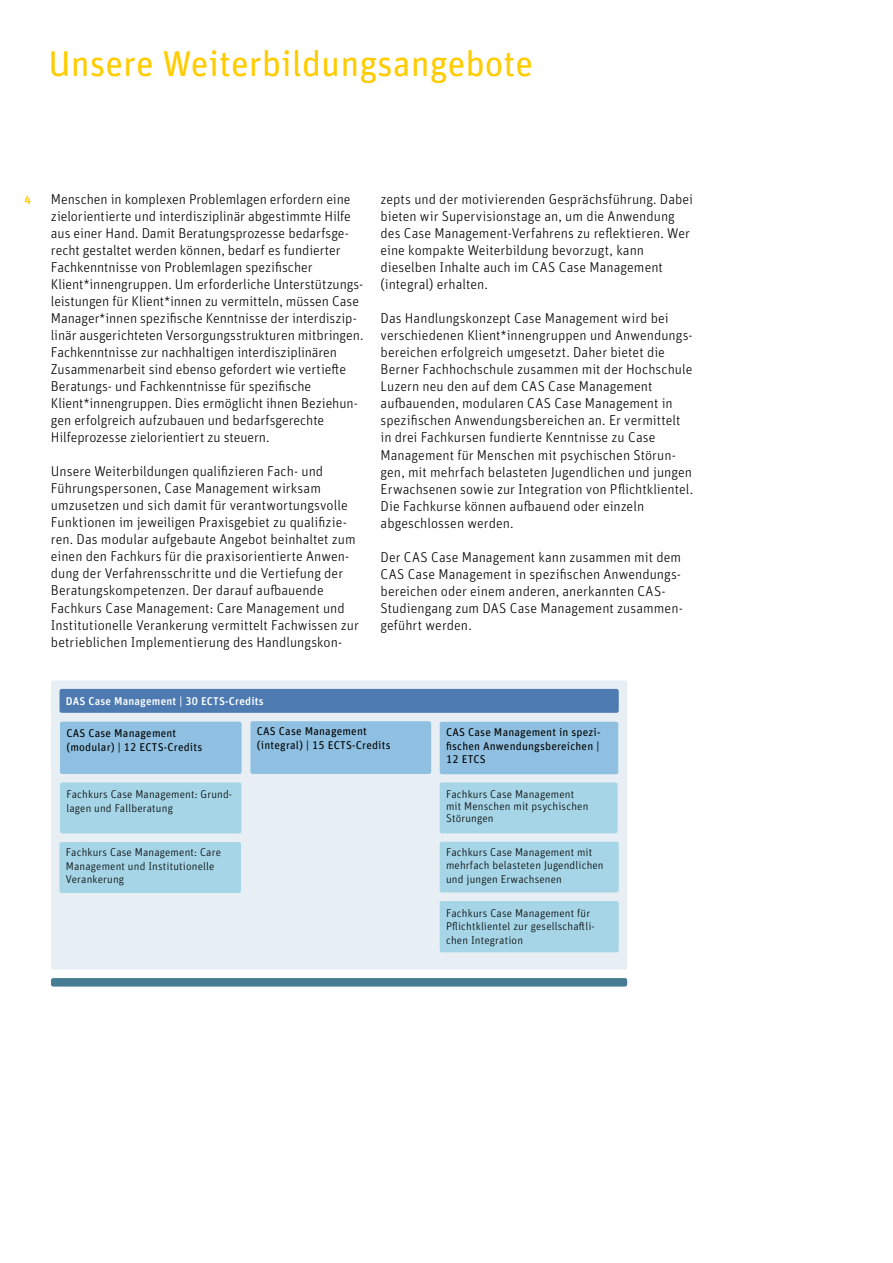
<style>
.page{position:relative;width:893px;height:1263px;background:#fff}
.page>*{position:absolute;margin:0;border:0;box-sizing:border-box;transform-origin:0 0}
.t1{font:36px "Unit Rounded Pro";color:#fc0}
.t2{font:300 14.25px/17px "Unit Rounded Pro";color:#000}
.t3{font:500 12px "Unit Rounded Pro";color:#fc0}
.t4{font:300 11.25px/13.6px "Unit Rounded Pro";letter-spacing:.015em;color:#000}
.t5{font:11.25px/13.6px "Unit Rounded Pro";letter-spacing:.015em;color:#000}
.t6{font:500 11.25px "Unit Rounded Pro";letter-spacing:.015em;color:#fff}
</style>
<div class="page">
<div style="left:51px;top:680px;width:576px;height:289px;background:#e7eff4;border-radius:2px"></div>
<div style="left:60px;top:722px;width:182px;height:52px;background:#8fc0e1;border-radius:2px"></div>
<div style="left:60px;top:689px;width:559px;height:24px;background:#4c7ab1;border-radius:2px"></div>
<div style="left:440px;top:722px;width:178px;height:52px;background:#8fc0e1;border-radius:2px"></div>
<div style="left:250px;top:721px;width:181px;height:53px;background:#8fc0e1;border-radius:2px"></div>
<div style="left:51px;top:978px;width:576px;height:8px;background:#467d95;border-radius:2px"></div>
<div style="left:60px;top:782px;width:181px;height:51px;background:#a5d5e6;border-radius:2px"></div>
<div style="left:440px;top:782px;width:177px;height:51px;background:#a5d5e6;border-radius:2px"></div>
<div style="left:440px;top:901px;width:179px;height:51px;background:#a5d5e6;border-radius:2px"></div>
<div style="left:60px;top:842px;width:181px;height:51px;background:#a5d5e6;border-radius:2px"></div>
<div style="left:440px;top:842px;width:179px;height:50px;background:#a5d5e6;border-radius:2px"></div>
<h1 class="t1" style="left:48px;top:38px;width:487px">Unsere Weiterbildungsangebote</h1>
<p class="t3" style="left:24px;top:191px;width:8px">4</p>
<p class="t2" style="left:51px;top:190px;width:314px">Menschen in komplexen Problemlagen erfordern eine zielorientierte und interdisziplinär abgestimmte Hilfe aus einer Hand. Damit Beratungsprozesse bedarfsge&shy;recht gestaltet werden können, bedarf es fundierter Fachkenntnisse von Problemlagen spezifischer Klient*innengruppen. Um erforderliche Unterstützungs&shy;leistungen für Klient*innen zu vermitteln, müssen Case Manager*innen spezifische Kenntnisse der interdiszip&shy;linär ausgerichteten Versorgungsstrukturen mitbringen.<br>Fachkenntnisse zur nachhaltigen interdisziplinären Zusammenarbeit sind ebenso gefordert wie vertiefte Beratungs- und Fachkenntnisse für spezifische Klient*innengruppen. Dies ermöglicht ihnen Beziehun&shy;gen erfolgreich aufzubauen und bedarfsgerechte Hilfeprozesse zielorientiert zu steuern.</p>
<p class="t2" style="left:51px;top:463px;width:309px">Unsere Weiterbildungen qualifizieren Fach- und Führungspersonen, Case Management wirksam umzusetzen und sich damit für verantwortungsvolle Funktionen im jeweiligen Praxisgebiet zu qualifizie&shy;ren. Das modular aufgebaute Angebot beinhaltet zum einen den Fachkurs für die praxisorientierte Anwen&shy;dung der Verfahrensschritte und die Vertiefung der Beratungskompetenzen. Der darauf aufbauende Fachkurs Case Management: Care Management und Institutionelle Verankerung vermittelt Fachwissen zur betrieblichen Implementierung des Handlungskon-</p>
<p class="t2" style="left:381px;top:191px;width:314px">zepts und der motivierenden Gesprächsführung. Dabei bieten wir Supervisionstage an, um die Anwendung des Case Management-Verfahrens zu reflektieren. Wer eine kompakte Weiterbildung bevorzugt, kann dieselben Inhalte auch im CAS Case Management (integral) erhalten.</p>
<p class="t2" style="left:381px;top:310px;width:314px">Das Handlungskonzept Case Management wird bei verschiedenen Klient*innengruppen und Anwendungs&shy;bereichen erfolgreich umgesetzt. Daher bietet die Berner Fachhochschule zusammen mit der Hochschule Luzern neu den auf dem CAS Case Management aufbauenden, modularen CAS Case Management in spezifischen Anwendungsbereichen an. Er vermittelt in drei Fachkursen fundierte Kenntnisse zu Case Management für Menschen mit psychischen Störun&shy;gen, mit mehrfach belasteten Jugendlichen und jungen Erwachsenen sowie zur Integration von Pflichtklientel.<br>Die Fachkurse können aufbauend oder einzeln abgeschlossen werden.</p>
<p class="t2" style="left:381px;top:548px;width:304px">Der CAS Case Management kann zusammen mit dem CAS Case Management in spezifischen Anwendungs&shy;bereichen oder einem anderen, anerkannten CAS-Studiengang zum DAS Case Management zusammen&shy;geführt werden.</p>
<p class="t6" style="left:66px;top:693px;width:199px">DAS Case Management | 30 ECTS-Credits</p>
<p class="t5" style="left:66px;top:726px;width:137px">CAS Case Management (modular) | 12 ECTS-Credits</p>
<p class="t5" style="left:257px;top:724px;width:135px">CAS Case Management (integral) | 15 ECTS-Credits</p>
<p class="t5" style="left:446px;top:725px;width:156px;text-align:justify">CAS Case Management in spezi&shy;fischen Anwendungsbereichen | 12 ETCS</p>
<p class="t4" style="left:66px;top:787px;width:167px">Fachkurs Case Management: Grund&shy;lagen und Fallberatung</p>
<p class="t4" style="left:446px;top:788px;width:144px;line-height:12px">Fachkurs Case Management mit Menschen mit psychischen<br>Störungen</p>
<p class="t4" style="left:66px;top:845px;width:157px">Fachkurs Case Management: Care<br>Management und Institutionelle<br>Verankerung</p>
<p class="t4" style="left:446px;top:845px;width:159px">Fachkurs Case Management mit mehrfach belasteten Jugendlichen und jungen Erwachsenen</p>
<p class="t4" style="left:446px;top:906px;width:150px">Fachkurs Case Management für<br>Pflichtklientel zur gesellschaftli&shy;chen Integration</p>
</div>
